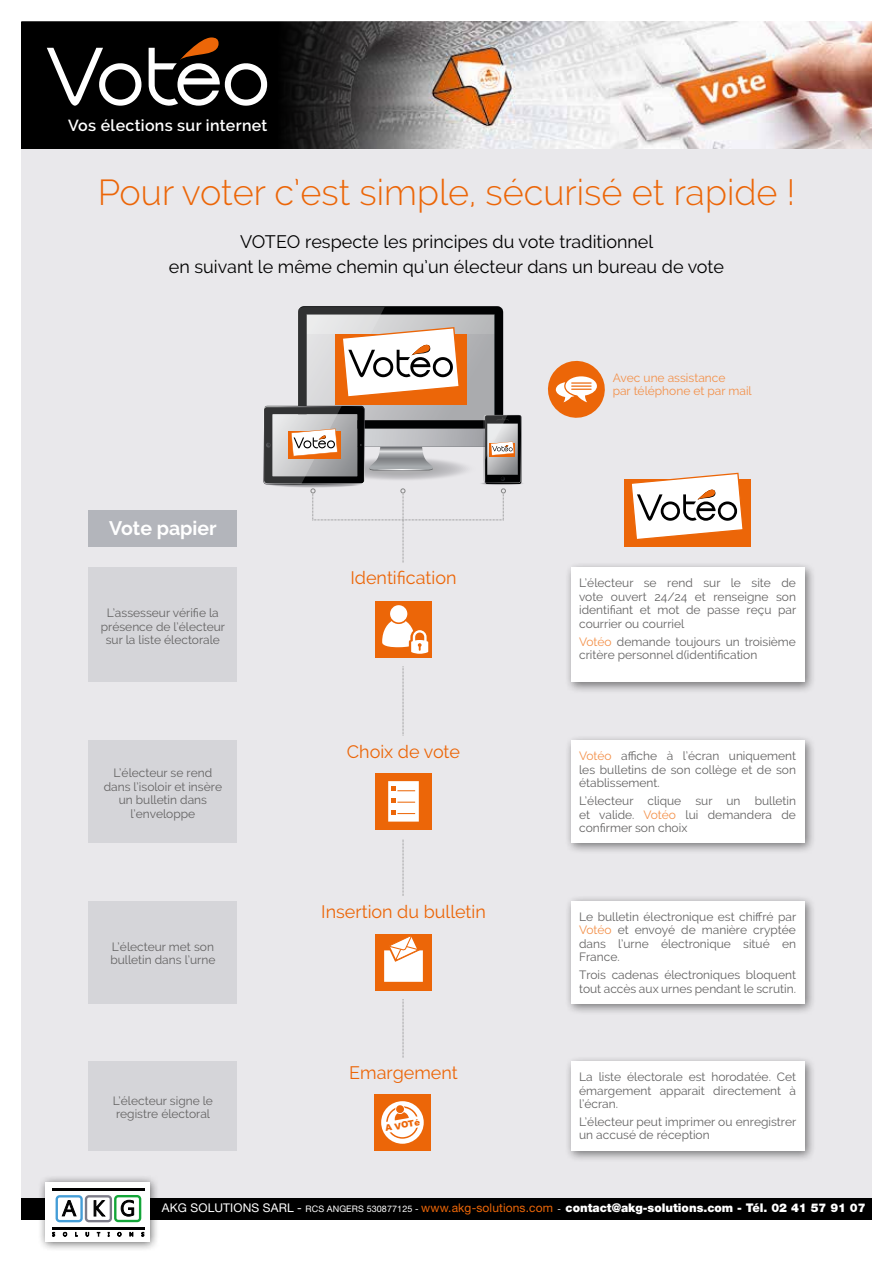
<style>
.page{position:relative;width:893px;height:1263px;background:#fff}
.page>*{position:absolute;margin:0;border:0;box-sizing:border-box;transform-origin:0 0}
.t1{font:300 36px "Raleway";color:#ec6608}
.t2{font:700 19.5px "Raleway";color:#fff}
.t3{font:18px/25.5px "Raleway";color:#000;text-align:center}
.t4{font:18px "Raleway";color:#ec6608}
.t5{font:600 15.9px "Raleway";letter-spacing:.02em;color:#fff}
.t6{font:12px/13.5px "Raleway";color:#646363}
.t7{font:900 12px "Helvetica Neue LT Std";color:#fff}
.t8{font:12px/13.5px "Raleway";color:#f39049}
.t9{font:900 8.7px "Arial";color:#ec6608}
.s1{color:#f39049}
.s2{font-weight:400}
.s3{font-weight:400;font-size:9px}
.s4{font-weight:400;color:#ec6608}
</style>
<div class="page">
<div style="left:21px;top:149px;width:851px;height:1070px;background:#e9e8eb"></div>
<div style="left:22px;top:22px;width:849px;height:126px;background:#000"></div>
<img style="left:273px;top:21px;width:599px;height:128px">
<svg style="left:47px;top:48px;width:94px;height:58px"></svg>
<svg style="left:149px;top:37px;width:118px;height:69px"></svg>
<div style="left:21px;top:1198px;width:851px;height:21px;background:#000"></div>
<div style="left:37px;top:1174px;width:123px;height:78px;background:#000;opacity:.6"></div>
<div style="left:45px;top:1182px;width:104px;height:60px;background:#fff"></div>
<div style="left:56px;top:1195px;width:27px;height:27px;border:2px solid #449dd7;border-radius:3px"></div>
<svg style="left:61px;top:1195px;width:16px;height:22px"></svg>
<div style="left:85px;top:1195px;width:27px;height:27px;border:2px solid #7c7c89;border-radius:3px"></div>
<svg style="left:93px;top:1200px;width:13px;height:17px"></svg>
<div style="left:114px;top:1195px;width:27px;height:27px;border:2px solid #13a538;border-radius:3px"></div>
<svg style="left:121px;top:1200px;width:13px;height:17px"></svg>
<hr style="left:52px;top:1227px;width:92px;height:3px;background:#000">
<hr style="left:52px;top:1188px;width:92px;height:2px;background:#000">
<svg style="left:52px;top:1232px;width:3px;height:4px"></svg>
<svg style="left:63px;top:1232px;width:4px;height:4px"></svg>
<svg style="left:86px;top:1232px;width:3px;height:4px"></svg>
<svg style="left:97px;top:1232px;width:3px;height:4px"></svg>
<svg style="left:117px;top:1232px;width:4px;height:4px"></svg>
<svg style="left:130px;top:1232px;width:3px;height:4px"></svg>
<svg style="left:141px;top:1232px;width:3px;height:4px"></svg>
<hr style="left:480px;top:482px;width:44px;height:3px;background:#b3b2b4;border-radius:50%">
<hr style="left:481px;top:482px;width:42px;height:3px;background:#8c8b8f;border-radius:50%">
<hr style="left:482px;top:482px;width:40px;height:3px;background:#757479;border-radius:50%">
<svg style="left:547px;top:360px;width:58px;height:58px"></svg>
<div style="left:88px;top:510px;width:149px;height:36px;background:#b3b5bb"></div>
<div style="left:625px;top:479px;width:126px;height:67px;background:#ec6608"></div>
<svg style="left:632px;top:473px;width:111px;height:66px"></svg>
<svg style="left:263px;top:306px;width:258px;height:752px"></svg>
<div style="left:374px;top:1094px;width:57px;height:57px;background:#ec6608"></div>
<svg style="left:381px;top:1101px;width:43px;height:43px"></svg>
<svg style="left:387px;top:1107px;width:31px;height:31px"></svg>
<div style="left:386px;top:1106px;width:33px;height:33px;border:1px solid #ec6608;border-radius:50%"></div>
<svg style="left:383px;top:1104px;width:39px;height:29px"></svg>
<div style="left:396px;top:1105px;width:8px;height:8px;background:#ec6608;border-radius:4px"></div>
<div style="left:88px;top:567px;width:149px;height:115px;background:#d5d5d9"></div>
<div style="left:88px;top:741px;width:149px;height:102px;background:#d5d5d9"></div>
<div style="left:88px;top:901px;width:149px;height:102px;background:#d5d5d9"></div>
<div style="left:88px;top:1061px;width:149px;height:90px;background:#d5d5d9"></div>
<div style="left:565px;top:561px;width:252px;height:133px;background:#000;opacity:.5"></div>
<div style="left:571px;top:567px;width:233px;height:115px;background:#fff"></div>
<div style="left:565px;top:735px;width:252px;height:120px;background:#000;opacity:.5"></div>
<div style="left:571px;top:741px;width:233px;height:102px;background:#fff"></div>
<div style="left:565px;top:895px;width:252px;height:120px;background:#000;opacity:.5"></div>
<div style="left:571px;top:901px;width:233px;height:102px;background:#fff"></div>
<div style="left:565px;top:1055px;width:252px;height:108px;background:#000;opacity:.5"></div>
<div style="left:571px;top:1061px;width:233px;height:90px;background:#fff"></div>
<h3 class="t5" style="left:68px;top:116px;width:201px">Vos élections sur internet</h3>
<h1 class="t1" style="left:98px;top:171px;width:699px">Pour voter c’est simple, sécurisé et rapide !</h1>
<h3 class="t3" style="left:169px;top:228px;width:557px">VOTEO respecte les principes du vote traditionnel<br>en suivant le même chemin qu’un électeur dans un bureau de vote</h3>
<h2 class="t2" style="left:109px;top:517px;width:109px">Vote papier</h2>
<p class="t6" style="left:101px;top:606px;width:126px;text-align:center">L’assesseur vérifie la présence de l’électeur sur la liste électorale</p>
<p class="t6" style="left:104px;top:766px;width:120px;text-align:center">L’électeur se rend dans l’isoloir et insère un bulletin dans l’enveloppe</p>
<p class="t6" style="left:110px;top:940px;width:106px">L’électeur met son bulletin dans l’urne</p>
<p class="t6" style="left:113px;top:1094px;width:102px">L’électeur signe le registre électoral</p>
<h3 class="t4" style="left:351px;top:568px;width:107px">Identification</h3>
<h3 class="t4" style="left:347px;top:741px;width:115px">Choix de vote</h3>
<h3 class="t4" style="left:321px;top:901px;width:166px">Insertion du bulletin</h3>
<h3 class="t4" style="left:349px;top:1062px;width:110px">Emargement</h3>
<p class="t9" style="left:384px;top:1122px;width:37px;rotate:-10deg">A VOTé</p>
<p class="t8" style="left:613px;top:371px;width:141px">Avec une assistance<br>par téléphone et par mail</p>
<p class="t6" style="left:579px;top:576px;width:219px;text-align:justify">L’électeur se rend sur le site de vote ouvert 24/24 et renseigne son identifiant et mot de passe reçu par courrier ou courriel</p>
<p class="t6" style="left:579px;top:634px;width:218px"><span class="s1">Votéo</span> demande toujours un troisième critère personnel d(identification</p>
<p class="t6" style="left:579px;top:749px;width:218px;text-align:justify"><span class="s1">Votéo</span> affiche à l’écran uniquement les bulletins de son collège et de son établissement.</p>
<p class="t6" style="left:579px;top:794px;width:218px;text-align:justify">L’électeur clique sur un bulletin et valide. <span class="s1">Votéo</span> lui demandera de confirmer son choix</p>
<p class="t6" style="left:579px;top:910px;width:219px;text-align:justify">Le bulletin électronique est chiffré par <span class="s1">Votéo</span> et envoyé de manière cryptée dans l’urne électronique situé en France.</p>
<p class="t6" style="left:579px;top:968px;width:218px">Trois cadenas électroniques bloquent tout accès aux urnes pendant le scrutin.</p>
<p class="t6" style="left:579px;top:1070px;width:218px;text-align:justify">La liste électorale est horodatée. Cet émargement apparait directement à l’écran.</p>
<p class="t6" style="left:579px;top:1115px;width:219px">L’électeur peut imprimer ou enregistrer un accusé de réception</p>
<p class="t7" style="left:162px;top:1201px;width:705px"><span class="s2">AKG SOLUTIONS SARL -</span> <span class="s3">RCS ANGERS 530877125 -</span> <span class="s4">www.akg-solutions.com</span> <span class="s3">-</span> contact@akg-solutions.com - Tél. 02 41 57 91 07</p>
</div>
